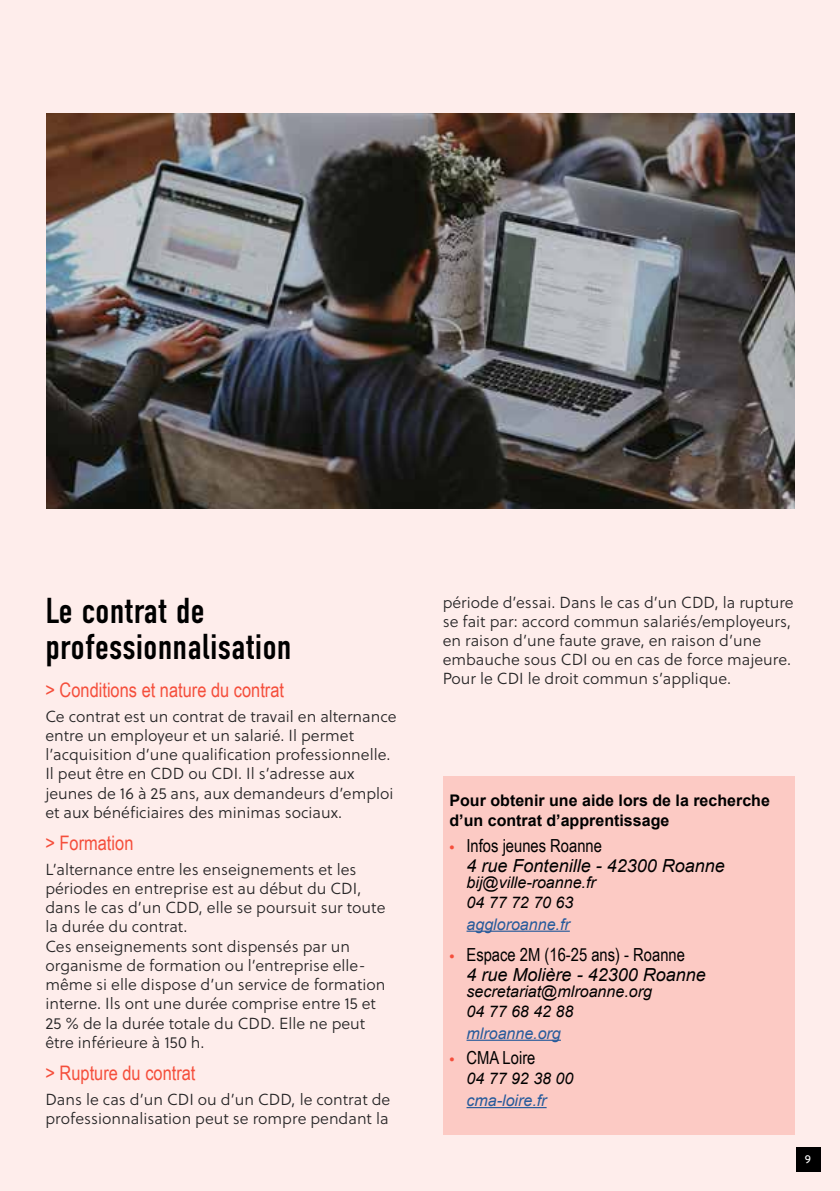
<style>
.page{position:relative;width:840px;height:1191px;background:#fff}
.page>*{position:absolute;margin:0;border:0;box-sizing:border-box;transform-origin:0 0}
.t1{font:36px/36px "DIN Condensed";color:#000}
.t2{font:20px "Arial Narrow";color:#f54e3b}
.t3{font:18px "Arial Narrow";color:#000}
.t4{font:italic 18px "Arial";color:#000}
.t5{font:16px/19.2px "Soleil Lt";color:#252425}
.t6{font:italic 16px/20px "Arial";color:#000}
.t7{font:700 16px/20px "Arial";color:#000}
.t8{font:italic 16px "Arial";color:#275b9b}
.t9{font:11.6px "Soleil";color:#fff}
.s1{font-family:"Soleil";font-size:16px;color:#f54e3b}
</style>
<div class="page">
<div style="left:0;top:0;width:839px;height:1191px;background:#feedeb"></div>
<div style="left:795px;top:1147px;width:24px;height:24px;background:#000"></div>
<div style="left:442px;top:776px;width:352px;height:358px;background:#fccac4"></div>
<hr style="left:466px;top:930px;width:103px;height:1px;background:#275b9b">
<hr style="left:466px;top:1039px;width:94px;height:1px;background:#275b9b">
<hr style="left:466px;top:1107px;width:80px;height:1px;background:#275b9b">
<img style="left:47px;top:113px;width:747px;height:395px">
<h1 class="t1" style="left:45px;top:593px;width:247px">Le contrat de professionnalisation</h1>
<p class="t2" style="left:45px;top:675px;width:240px">&gt; Conditions et nature du contrat</p>
<p class="t5" style="left:45px;top:706px;width:352px">Ce contrat est un contrat de travail en alternance entre un employeur et un salarié. Il permet l’acquisition d’une qualification professionnelle.<br>Il peut être en CDD ou CDI. Il s’adresse aux jeunes de 16 à 25 ans, aux demandeurs d’emploi et aux bénéficiaires des minimas sociaux.</p>
<p class="t2" style="left:45px;top:828px;width:89px">&gt; Formation</p>
<p class="t5" style="left:45px;top:859px;width:341px">L’alternance entre les enseignements et les périodes en entreprise est au début du CDI, dans le cas d’un CDD, elle se poursuit sur toute la durée du contrat.<br>Ces enseignements sont dispensés par un organisme de formation ou l’entreprise elle&shy;même si elle dispose d’un service de formation interne. Ils ont une durée comprise entre 15 et 25 % de la durée totale du CDD. Elle ne peut être inférieure à 150 h.</p>
<p class="t2" style="left:45px;top:1058px;width:151px">&gt; Rupture du contrat</p>
<p class="t5" style="left:45px;top:1089px;width:346px">Dans le cas d’un CDI ou d’un CDD, le contrat de professionnalisation peut se rompre pendant la</p>
<p class="t5" style="left:442px;top:592px;width:352px">période d’essai. Dans le cas d’un CDD, la rupture se fait par: accord commun salariés/employeurs, en raison d’une faute grave, en raison d’une embauche sous CDI ou en cas de force majeure.<br>Pour le CDI le droit commun s’applique.</p>
<p class="t7" style="left:449px;top:790px;width:322px">Pour obtenir une aide lors de la recherche d’un contrat d’apprentissage</p>
<p class="t3" style="left:449px;top:832px;width:154px"><span class="s1">•</span> Infos jeunes Roanne</p>
<p class="t4" style="left:466px;top:854px;width:260px">4 rue Fontenille - 42300 Roanne</p>
<p class="t6" style="left:466px;top:872px;width:131px">bij@ville-roanne.fr<br>04 77 72 70 63</p>
<p class="t8" style="left:466px;top:913px;width:105px">aggloroanne.fr</p>
<p class="t3" style="left:449px;top:941px;width:237px"><span class="s1">•</span> Espace 2M (16-25 ans) - Roanne</p>
<p class="t4" style="left:466px;top:963px;width:241px">4 rue Molière - 42300 Roanne</p>
<p class="t6" style="left:466px;top:981px;width:187px">secretariat@mlroanne.org<br>04 77 68 42 88</p>
<p class="t8" style="left:466px;top:1022px;width:96px">mlroanne.org</p>
<p class="t3" style="left:449px;top:1044px;width:87px"><span class="s1">•</span> CMA Loire</p>
<p class="t6" style="left:466px;top:1068px;width:108px">04 77 92 38 00</p>
<p class="t8" style="left:466px;top:1090px;width:81px">cma-loire.fr</p>
<p class="t9" style="left:804px;top:1150px;width:8px">9</p>
</div>
